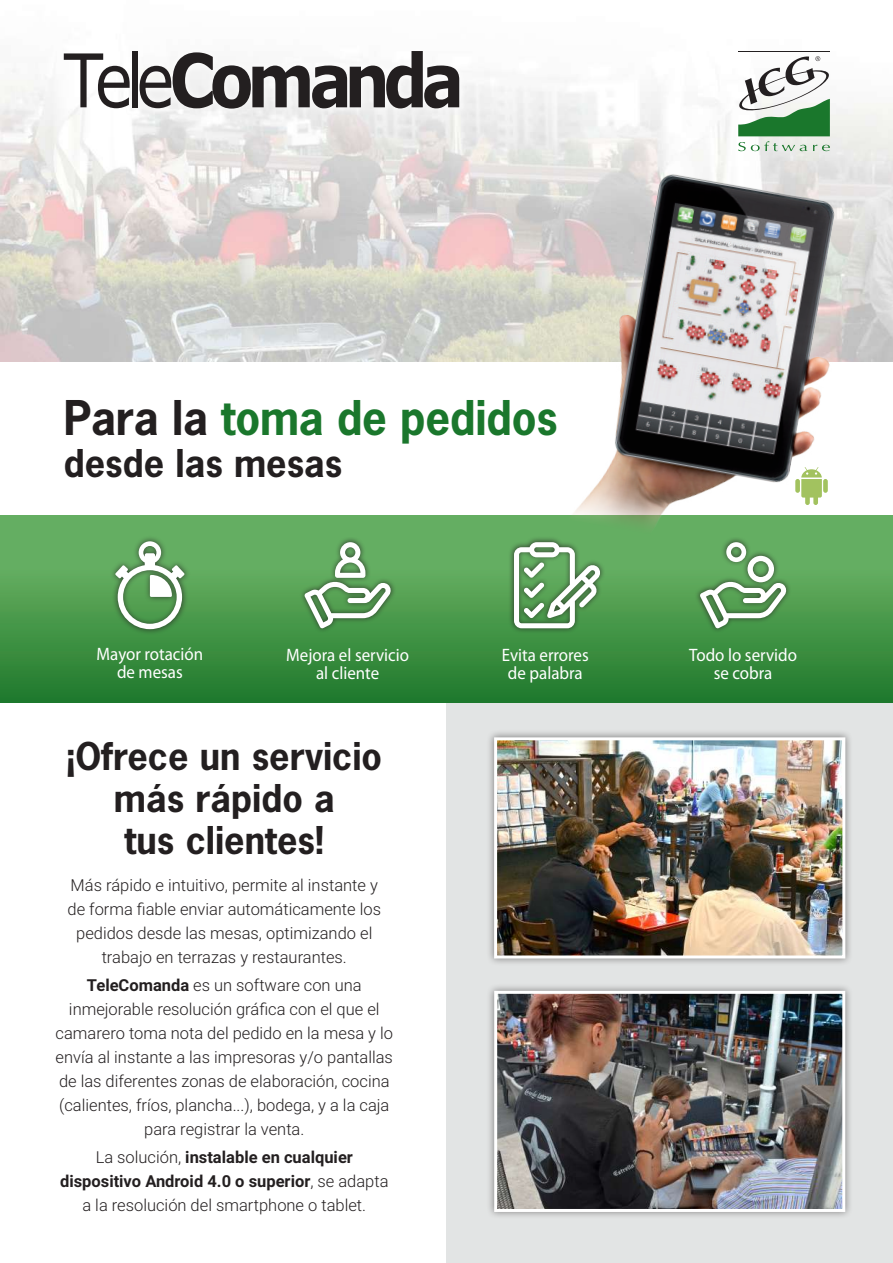
<style>
.page{position:relative;width:893px;height:1263px;background:#fff}
.page>*{position:absolute;margin:0;border:0;box-sizing:border-box;transform-origin:0 0}
.t1{font:700 45px "News Gothic Std";letter-spacing:-.005em;color:#1a772c}
.t2{font:700 36px/42px "News Gothic Std";color:#231f20;text-align:center}
.t3{font:18px/18px "Myriad Pro";color:#fff;text-align:center;scale:.94 1}
.t4{font:300 16.5px/24px "Roboto";color:#231f20;text-align:center}
.s1{color:#231f20}
.s2{font-weight:700}
</style>
<div class="page">
<div style="left:446px;top:700px;width:447px;height:563px;background:#e2e4e4"></div>
<img style="left:0;top:69px;width:893px;height:292px">
<div style="left:0;top:516px;width:893px;height:187px;background:linear-gradient(to bottom,#73b96c,#247c2f)"></div>
<hr style="left:738px;top:51px;width:92px;height:1px;background:#231f20">
<svg style="left:738px;top:56px;width:93px;height:89px"></svg>
<img style="left:548px;top:145px;width:324px;height:423px">
<svg style="left:794px;top:465px;width:35px;height:41px"></svg>
<div style="left:56px;top:43px;width:411px;height:73px;background:#fff"></div>
<svg style="left:64px;top:53px;width:66px;height:55px"></svg>
<div style="left:132px;top:51px;width:6px;height:56px;background:#231f20"></div>
<svg style="left:140px;top:51px;width:319px;height:58px"></svg>
<div style="left:110px;top:535px;width:80px;height:100px;background:#231f20;opacity:.75"></div>
<svg style="left:115px;top:541px;width:70px;height:88px"></svg>
<div style="left:299px;top:537px;width:97px;height:96px;background:#231f20;opacity:.75"></div>
<svg style="left:304px;top:542px;width:87px;height:87px"></svg>
<div style="left:508px;top:537px;width:98px;height:97px;background:#231f20;opacity:.75"></div>
<svg style="left:514px;top:542px;width:87px;height:86px"></svg>
<div style="left:694px;top:537px;width:98px;height:96px;background:#231f20;opacity:.75"></div>
<svg style="left:700px;top:542px;width:87px;height:87px"></svg>
<div style="left:486px;top:983px;width:367px;height:236px;background:#231f20;opacity:.5"></div>
<img style="left:498px;top:995px;width:343px;height:213px">
<div style="left:494px;top:991px;width:351px;height:221px;border:3px solid #fff"></div>
<div style="left:486px;top:730px;width:367px;height:236px;background:#231f20;opacity:.5"></div>
<img style="left:498px;top:741px;width:343px;height:213px">
<div style="left:494px;top:737px;width:351px;height:221px;border:3px solid #fff"></div>
<h1 class="t1" style="left:64px;top:388px;width:495px"><span class="s1">Para la</span> toma de pedidos</h1>
<h2 class="t2" style="left:64px;top:441px;width:280px">desde las mesas</h2>
<p class="t3" style="left:97px;top:645px;width:115px">Mayor rotación de mesas</p>
<p class="t3" style="left:286px;top:647px;width:132px">Mejora el servicio al cliente</p>
<p class="t3" style="left:502px;top:647px;width:94px">Evita errores de palabra</p>
<p class="t3" style="left:689px;top:647px;width:116px">Todo lo servido se cobra</p>
<h2 class="t2" style="left:66px;top:735px;width:317px">¡Ofrece un servicio más rápido a<br>tus clientes!</h2>
<p class="t4" style="left:68px;top:872px;width:315px">Más rápido e intuitivo, permite al instante y de forma fiable enviar automáticamente los pedidos desde las mesas, optimizando el trabajo en terrazas y restaurantes.</p>
<p class="t4" style="left:56px;top:973px;width:339px"><span class="s2">TeleComanda</span> es un software con una inmejorable resolución gráfica con el que el camarero toma nota del pedido en la mesa y lo envía al instante a las impresoras y/o pantallas de las diferentes zonas de elaboración, cocina (calientes, fríos, plancha...), bodega, y a la caja para registrar la venta.</p>
<p class="t4" style="left:60px;top:1145px;width:330px">La solución, <span class="s2">instalable en cualquier dispositivo Android 4.0 o superior</span>, se adapta a la resolución del smartphone o tablet.</p>
</div>
